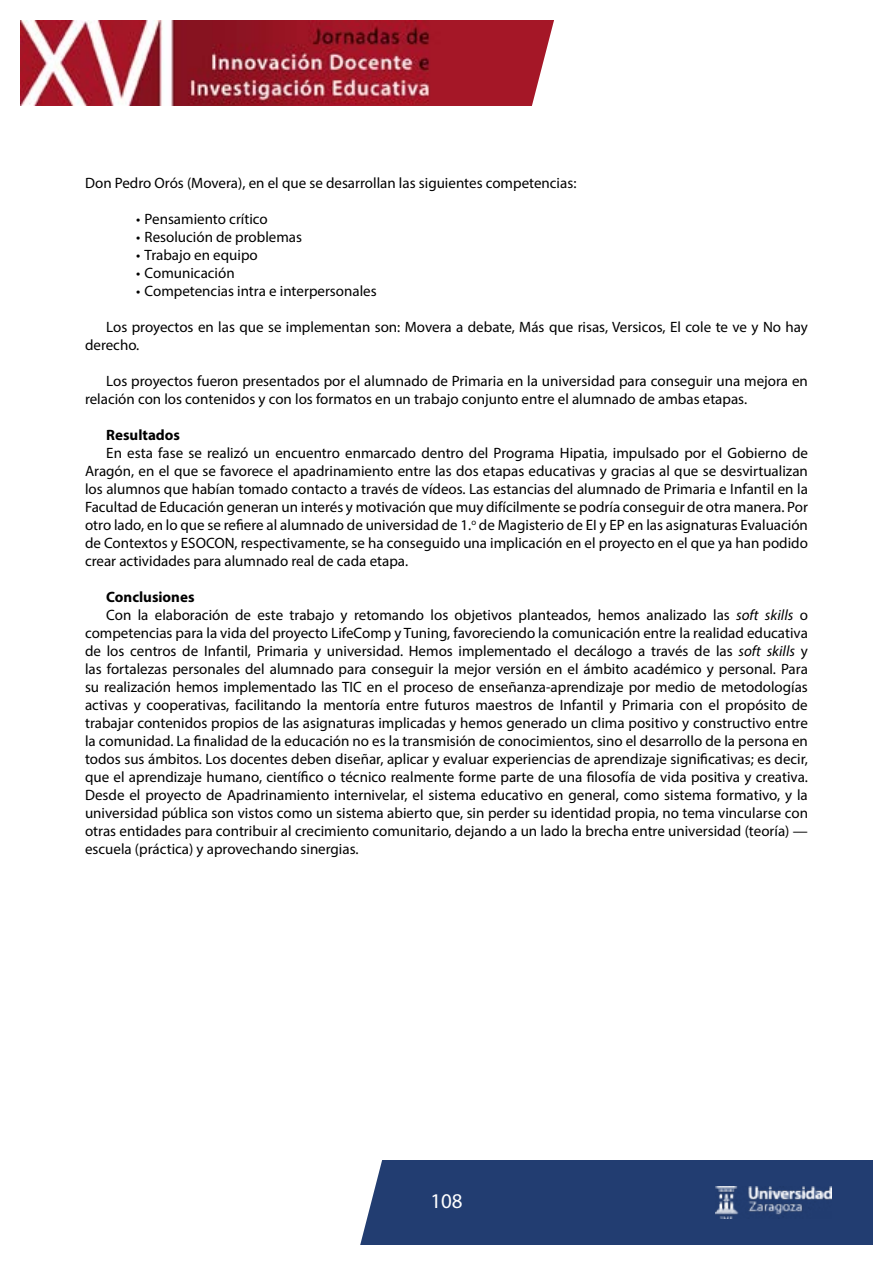
<style>
.page{position:relative;width:893px;height:1263px;background:#fff}
.page>*{position:absolute;margin:0;border:0;box-sizing:border-box;transform-origin:0 0}
.t1{font:21px "Myriad Pro";color:#fff}
.t2{font:15px/18px "Myriad Pro";color:#000}
.t3{font:700 15px "Myriad Pro";color:#000}
.s1{font-style:italic}
</style>
<div class="page">
<div style="left:150px;top:1160px;width:723px;height:85px;background:#223d71"></div>
<img style="left:20px;top:20px;width:504px;height:85px">
<img style="left:715px;top:1186px;width:116px;height:33px">
<svg style="left:524px;top:20px;width:30px;height:86px"></svg>
<div style="left:150px;top:1160px;width:232px;height:85px;background:#fff"></div>
<p class="t2" style="left:85px;top:174px;width:493px">Don Pedro Orós (Movera), en el que se desarrollan las siguientes competencias:</p>
<p class="t2" style="left:136px;top:210px;width:133px">• Pensamiento crítico</p>
<p class="t2" style="left:136px;top:228px;width:168px">• Resolución de problemas</p>
<p class="t2" style="left:136px;top:246px;width:123px">• Trabajo en equipo</p>
<p class="t2" style="left:136px;top:264px;width:100px">• Comunicación</p>
<p class="t2" style="left:136px;top:282px;width:242px">• Competencias intra e interpersonales</p>
<p class="t2" style="left:85px;top:318px;width:724px;text-indent:21px">Los proyectos en las que se implementan son: Movera a debate, Más que risas, Versicos, El cole te ve y No hay derecho.</p>
<p class="t2" style="left:85px;top:372px;width:724px;text-indent:21px">Los proyectos fueron presentados por el alumnado de Primaria en la universidad para conseguir una mejora en relación con los contenidos y con los formatos en un trabajo conjunto entre el alumnado de ambas etapas.</p>
<p class="t3" style="left:106px;top:425px;width:75px">Resultados</p>
<p class="t2" style="left:85px;top:444px;width:724px;text-align:justify;text-indent:21px">En esta fase se realizó un encuentro enmarcado dentro del Programa Hipatia, impulsado por el Gobierno de Aragón, en el que se favorece el apadrinamiento entre las dos etapas educativas y gracias al que se desvirtualizan los alumnos que habían tomado contacto a través de vídeos. Las estancias del alumnado de Primaria e Infantil en la Facultad de Educación generan un interés y motivación que muy difícilmente se podría conseguir de otra manera. Por otro lado, en lo que se refiere al alumnado de universidad de 1.<sup>o</sup> de Magisterio de EI y EP en las asignaturas Evaluación de Contextos y ESOCON, respectivamente, se ha conseguido una implicación en el proyecto en el que ya han podido crear actividades para alumnado real de cada etapa.</p>
<p class="t3" style="left:106px;top:587px;width:90px">Conclusiones</p>
<p class="t2" style="left:106px;top:606px;width:703px">Con la elaboración de este trabajo y retomando los objetivos planteados, hemos analizado las <span class="s1">soft skills</span> o</p>
<p class="t2" style="left:85px;top:624px;width:724px">competencias para la vida del proyecto LifeComp y Tuning, favoreciendo la comunicación entre la realidad educativa</p>
<p class="t2" style="left:85px;top:642px;width:724px">de los centros de Infantil, Primaria y universidad. Hemos implementado el decálogo a través de las <span class="s1">soft skills</span> y</p>
<p class="t2" style="left:85px;top:660px;width:724px">las fortalezas personales del alumnado para conseguir la mejor versión en el ámbito académico y personal. Para</p>
<p class="t2" style="left:85px;top:678px;width:724px">su realización hemos implementado las TIC en el proceso de enseñanza-aprendizaje por medio de metodologías</p>
<p class="t2" style="left:85px;top:696px;width:724px">activas y cooperativas, facilitando la mentoría entre futuros maestros de Infantil y Primaria con el propósito de</p>
<p class="t2" style="left:85px;top:714px;width:724px">trabajar contenidos propios de las asignaturas implicadas y hemos generado un clima positivo y constructivo entre</p>
<p class="t2" style="left:85px;top:732px;width:724px">la comunidad. La finalidad de la educación no es la transmisión de conocimientos, sino el desarrollo de la persona en</p>
<p class="t2" style="left:85px;top:750px;width:724px">todos sus ámbitos. Los docentes deben diseñar, aplicar y evaluar experiencias de aprendizaje significativas; es decir,</p>
<p class="t2" style="left:85px;top:768px;width:723px">que el aprendizaje humano, científico o técnico realmente forme parte de una filosofía de vida positiva y creativa.</p>
<p class="t2" style="left:85px;top:786px;width:724px">Desde el proyecto de Apadrinamiento internivelar, el sistema educativo en general, como sistema formativo, y la</p>
<p class="t2" style="left:85px;top:804px;width:724px">universidad pública son vistos como un sistema abierto que, sin perder su identidad propia, no tema vincularse con</p>
<p class="t2" style="left:85px;top:822px;width:724px">otras entidades para contribuir al crecimiento comunitario, dejando a un lado la brecha entre universidad (teoría) —</p>
<p class="t2" style="left:85px;top:840px;width:274px">escuela (práctica) y aprovechando sinergias.</p>
<h1 class="t1" style="left:430px;top:1188px;width:34px">108</h1>
</div>
